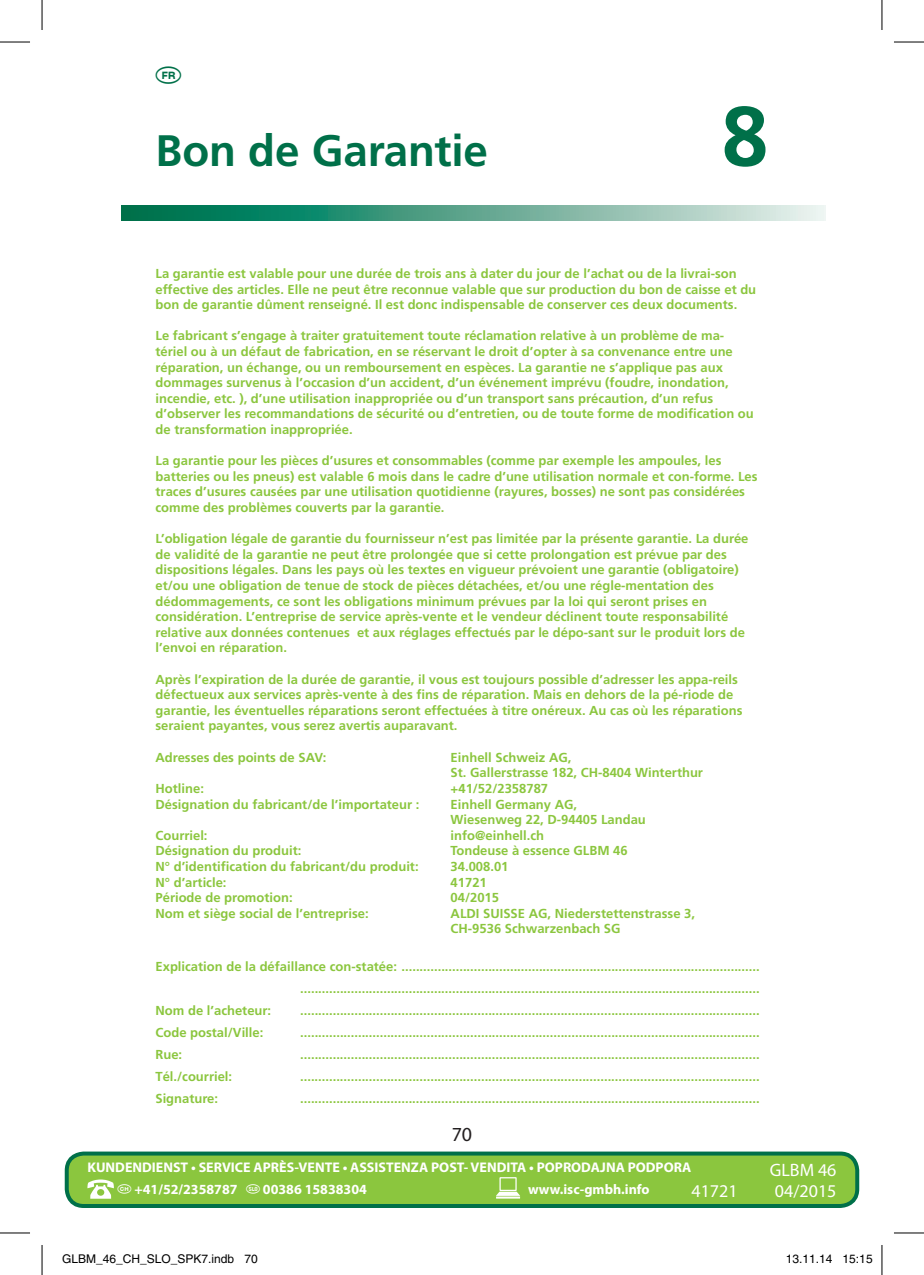
<style>
.page{position:relative;width:924px;height:1275px;background:#fff}
.page>*{position:absolute;margin:0;border:0;box-sizing:border-box;transform-origin:0 0}
.t1{font:700 84px "Frutiger";color:#007049}
.t2{font:700 44px "Frutiger";letter-spacing:-.005em;color:#007049}
.t3{font:26px "National Codes Europe";color:#007049}
.t4{font:20px "Myriad Pro";color:#231f20}
.t5{font:18px "Myriad Pro";color:#fff}
.t6{font:700 14px/22px "Myriad Pro";color:#fff}
.t7{font:700 13px/15.6px "Frutiger";color:#8bc63e}
.t8{font:12px "Helvetica";color:#000}
</style>
<div class="page">
<svg style="left:122px;top:205px;width:703px;height:16px;background:#60a993"></svg>
<div style="left:67px;top:1153px;width:789px;height:53px;background:#8bc63e;border-radius:17px"></div>
<div style="left:65px;top:1151px;width:793px;height:57px;border:4px solid #007049;border-radius:17px"></div>
<svg style="left:496px;top:1177px;width:24px;height:21px"></svg>
<svg style="left:87px;top:1179px;width:27px;height:19px"></svg>
<hr style="left:0;top:42px;width:30px;height:1px;background:#000">
<hr style="left:893px;top:42px;width:30px;height:1px;background:#000">
<hr style="left:0;top:1232px;width:30px;height:1px;background:#000">
<hr style="left:893px;top:1232px;width:30px;height:1px;background:#000">
<hr style="left:42px;top:0;width:1px;height:30px;background:#000">
<hr style="left:42px;top:1245px;width:1px;height:30px;background:#000">
<hr style="left:881px;top:0;width:1px;height:30px;background:#000">
<hr style="left:881px;top:1245px;width:1px;height:30px;background:#000">
<div style="left:251px;top:1254px;width:6px;height:9px;border:1px solid #fff;border-radius:50%"></div>
<h3 class="t3" style="left:155px;top:54px;width:27px">s</h3>
<h2 class="t2" style="left:155px;top:125px;width:333px">Bon de Garantie</h2>
<h1 class="t1" style="left:721px;top:87px;width:48px">8</h1>
<p class="t7" style="left:155px;top:265px;width:602px">La garantie est valable pour une durée de trois ans à dater du jour de l’achat ou de la livrai-son effective des articles. Elle ne peut être reconnue valable que sur production du bon de caisse et du bon de garantie dûment renseigné. Il est donc indispensable de conserver ces deux documents.</p>
<p class="t7" style="left:155px;top:328px;width:599px">Le fabricant s’engage à traiter gratuitement toute réclamation relative à un problème de ma&shy;tériel ou à un défaut de fabrication, en se réservant le droit d’opter à sa convenance entre une réparation, un échange, ou un remboursement en espèces. La garantie ne s’applique pas aux dommages survenus à l’occasion d’un accident, d’un événement imprévu (foudre, inondation, incendie, etc. ), d’une utilisation inappropriée ou d’un transport sans précaution, d’un refus d’observer les recommandations de sécurité ou d’entretien, ou de toute forme de modification ou de transformation inappropriée.</p>
<p class="t7" style="left:155px;top:453px;width:603px">La garantie pour les pièces d’usures et consommables (comme par exemple les ampoules, les batteries ou les pneus) est valable 6 mois dans le cadre d’une utilisation normale et con-forme. Les traces d’usures causées par une utilisation quotidienne (rayures, bosses) ne sont pas considérées comme des problèmes couverts par la garantie.</p>
<p class="t7" style="left:155px;top:531px;width:594px">L’obligation légale de garantie du fournisseur n’est pas limitée par la présente garantie. La durée de validité de la garantie ne peut être prolongée que si cette prolongation est prévue par des dispositions légales. Dans les pays où les textes en vigueur prévoient une garantie (obligatoire) et/ou une obligation de tenue de stock de pièces détachées, et/ou une régle-mentation des dédommagements, ce sont les obligations minimum prévues par la loi qui seront prises en considération. L’entreprise de service après-vente et le vendeur déclinent toute responsabilité relative aux données contenues et aux réglages effectués par le dépo-sant sur le produit lors de l’envoi en réparation.</p>
<p class="t7" style="left:155px;top:671px;width:588px">Après l’expiration de la durée de garantie, il vous est toujours possible d’adresser les appa-reils défectueux aux services après-vente à des fins de réparation. Mais en dehors de la pé-riode de garantie, les éventuelles réparations seront effectuées à titre onéreux. Au cas où les réparations seraient payantes, vous serez avertis auparavant.</p>
<p class="t7" style="left:155px;top:749px;width:172px">Adresses des points de SAV:</p>
<p class="t7" style="left:450px;top:749px;width:254px">Einhell Schweiz AG,<br>St. Gallerstrasse 182, CH-8404 Winterthur</p>
<p class="t7" style="left:155px;top:780px;width:50px">Hotline:</p>
<p class="t7" style="left:450px;top:780px;width:99px">+41/52/2358787</p>
<p class="t7" style="left:155px;top:796px;width:265px">Désignation du fabricant/de l’importateur :</p>
<p class="t7" style="left:450px;top:796px;width:197px">Einhell Germany AG,<br>Wiesenweg 22, D-94405 Landau</p>
<p class="t7" style="left:155px;top:827px;width:54px">Courriel:</p>
<p class="t7" style="left:450px;top:827px;width:95px">info@einhell.ch</p>
<p class="t7" style="left:155px;top:843px;width:147px">Désignation du produit:</p>
<p class="t7" style="left:450px;top:843px;width:178px">Tondeuse à essence GLBM 46</p>
<p class="t7" style="left:155px;top:858px;width:264px">N° d’identification du fabricant/du produit:</p>
<p class="t7" style="left:450px;top:858px;width:59px">34.008.01</p>
<p class="t7" style="left:155px;top:874px;width:72px">N° d’article:</p>
<p class="t7" style="left:450px;top:874px;width:38px">41721</p>
<p class="t7" style="left:155px;top:889px;width:139px">Période de promotion:</p>
<p class="t7" style="left:450px;top:889px;width:50px">04/2015</p>
<p class="t7" style="left:155px;top:905px;width:214px">Nom et siège social de l’entreprise:</p>
<p class="t7" style="left:450px;top:905px;width:246px">ALDI SUISSE AG, Niederstettenstrasse 3,<br>CH-9536 Schwarzenbach SG</p>
<p class="t7" style="left:155px;top:958px;width:605px">Explication de la défaillance con-statée: ...................................................................................................</p>
<p class="t7" style="left:300px;top:980px;width:460px">...............................................................................................................................</p>
<p class="t7" style="left:155px;top:1002px;width:117px">Nom de l’acheteur:</p>
<p class="t7" style="left:300px;top:1002px;width:460px">...............................................................................................................................</p>
<p class="t7" style="left:155px;top:1024px;width:109px">Code postal/Ville:</p>
<p class="t7" style="left:300px;top:1024px;width:460px">...............................................................................................................................</p>
<p class="t7" style="left:155px;top:1046px;width:28px">Rue:</p>
<p class="t7" style="left:300px;top:1046px;width:460px">...............................................................................................................................</p>
<p class="t7" style="left:155px;top:1068px;width:78px">Tél./courriel:</p>
<p class="t7" style="left:300px;top:1068px;width:460px">...............................................................................................................................</p>
<p class="t7" style="left:155px;top:1090px;width:64px">Signature:</p>
<p class="t7" style="left:300px;top:1090px;width:460px">...............................................................................................................................</p>
<h3 class="t4" style="left:451px;top:1123px;width:22px">70</h3>
<p class="t6" style="left:117px;top:1156px;width:575px;text-indent:-30px">KUNDENDIENST • SERVICE APRÈS-VENTE • ASSISTENZA POST- VENDITA • POPRODAJNA PODPORA <sup>h</sup> +41/52/2358787 <sup>X</sup> 00386 15838304</p>
<h3 class="t5" style="left:769px;top:1159px;width:68px">GLBM 46</h3>
<p class="t6" style="left:528px;top:1178px;width:123px">www.isc-gmbh.info</p>
<h3 class="t5" style="left:691px;top:1181px;width:48px">41721</h3>
<h3 class="t5" style="left:774px;top:1181px;width:63px">04/2015</h3>
<p class="t8" style="left:62px;top:1251px;width:197px">GLBM_46_CH_SLO_SPK7.indb 70</p>
<p class="t8" style="left:785px;top:1251px;width:88px">13.11.14 15:15</p>
</div>
